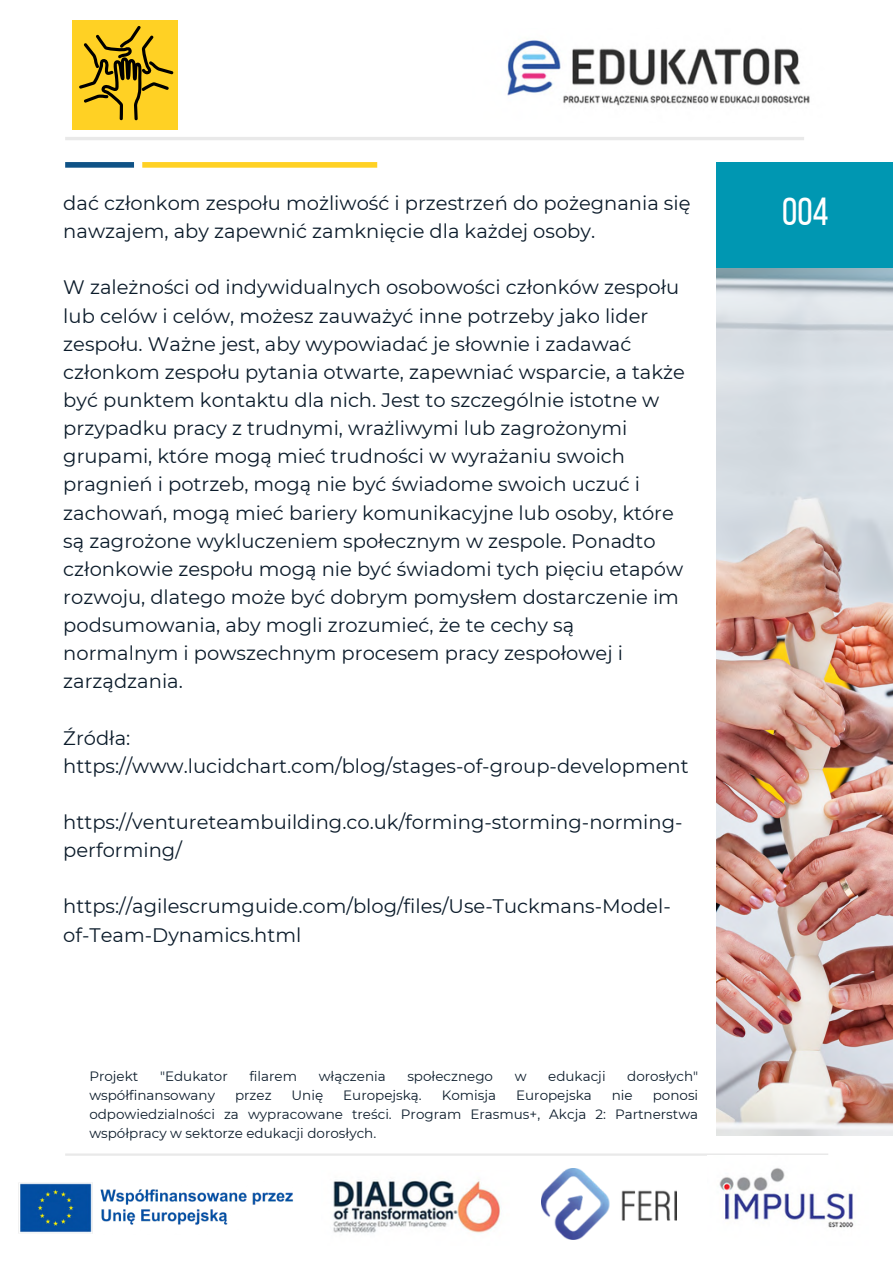
<style>
.page{position:relative;width:893px;height:1264px;background:#fff}
.page>*{position:absolute;margin:0;border:0;box-sizing:border-box;transform-origin:0 0}
.t1{font:39px "Bebas Neue";color:#fff}
.t2{font:19.5px/28.2px "Montserrat";color:#0b1b2a}
.t3{font:13.5px/19.2px "Montserrat";color:#0b1b2a;text-align:justify}
</style>
<div class="page">
<hr style="left:65px;top:1153px;width:763px;height:2px;background:#e9e9e9">
<hr style="left:65px;top:137px;width:739px;height:3px;background:#e9e9e9">
<div style="left:716px;top:162px;width:176px;height:107px;background:#0097b2"></div>
<div style="left:142px;top:162px;width:235px;height:6px;background:#ffd124"></div>
<div style="left:65px;top:162px;width:69px;height:6px;background:#0f5286"></div>
<img style="left:333px;top:1179px;width:168px;height:54px">
<img style="left:719px;top:1168px;width:135px;height:60px">
<img style="left:541px;top:1168px;width:135px;height:71px">
<div style="left:72px;top:21px;width:106px;height:109px;background:#ffd124"></div>
<svg style="left:79px;top:26px;width:94px;height:94px"></svg>
<img style="left:716px;top:269px;width:176px;height:866px">
<img style="left:18px;top:1182px;width:275px;height:52px">
<img style="left:507px;top:40px;width:303px;height:66px">
<p class="t2" style="left:63px;top:189px;width:628px">dać członkom zespołu możliwość i przestrzeń do pożegnania się nawzajem, aby zapewnić zamknięcie dla każdej osoby.</p>
<p class="t2" style="left:63px;top:273px;width:623px">W zależności od indywidualnych osobowości członków zespołu lub celów i celów, możesz zauważyć inne potrzeby jako lider zespołu. Ważne jest, aby wypowiadać je słownie i zadawać członkom zespołu pytania otwarte, zapewniać wsparcie, a także być punktem kontaktu dla nich. Jest to szczególnie istotne w przypadku pracy z trudnymi, wrażliwymi lub zagrożonymi grupami, które mogą mieć trudności w wyrażaniu swoich pragnień i potrzeb, mogą nie być świadome swoich uczuć i zachowań, mogą mieć bariery komunikacyjne lub osoby, które są zagrożone wykluczeniem społecznym w zespole. Ponadto członkowie zespołu mogą nie być świadomi tych pięciu etapów rozwoju, dlatego może być dobrym pomysłem dostarczenie im podsumowania, aby mogli zrozumieć, że te cechy są normalnym i powszechnym procesem pracy zespołowej i zarządzania.</p>
<p class="t2" style="left:63px;top:723px;width:69px">Źródła:</p>
<p class="t2" style="left:63px;top:751px;width:626px">https://www.lucidchart.com/blog/stages-of-group-development</p>
<p class="t2" style="left:63px;top:808px;width:620px">https://ventureteambuilding.co.uk/forming-storming-norming&shy;performing/</p>
<p class="t2" style="left:63px;top:892px;width:609px">https://agilescrumguide.com/blog/files/Use-Tuckmans-Model&shy;of-Team-Dynamics.html</p>
<p class="t3" style="left:89px;top:1066px;width:51px">Projekt</p>
<p class="t3" style="left:160px;top:1066px;width:69px">"Edukator</p>
<p class="t3" style="left:249px;top:1066px;width:49px">filarem</p>
<p class="t3" style="left:319px;top:1066px;width:68px">włączenia</p>
<p class="t3" style="left:407px;top:1066px;width:87px">społecznego</p>
<p class="t3" style="left:514px;top:1066px;width:13px">w</p>
<p class="t3" style="left:548px;top:1066px;width:59px">edukacji</p>
<p class="t3" style="left:627px;top:1066px;width:72px">dorosłych"</p>
<p class="t3" style="left:89px;top:1085px;width:127px">współfinansowany</p>
<p class="t3" style="left:235px;top:1085px;width:38px">przez</p>
<p class="t3" style="left:291px;top:1085px;width:33px">Unię</p>
<p class="t3" style="left:343px;top:1085px;width:80px">Europejską.</p>
<p class="t3" style="left:442px;top:1085px;width:56px">Komisja</p>
<p class="t3" style="left:516px;top:1085px;width:77px">Europejska</p>
<p class="t3" style="left:611px;top:1085px;width:22px">nie</p>
<p class="t3" style="left:89px;top:1085px;width:610px;text-indent:563px">ponosi odpowiedzialności za wypracowane treści. Program Erasmus+, Akcja 2: Partnerstwa współpracy w sektorze edukacji dorosłych.</p>
<p class="t1" style="left:782px;top:196px;width:47px">004</p>
</div>
